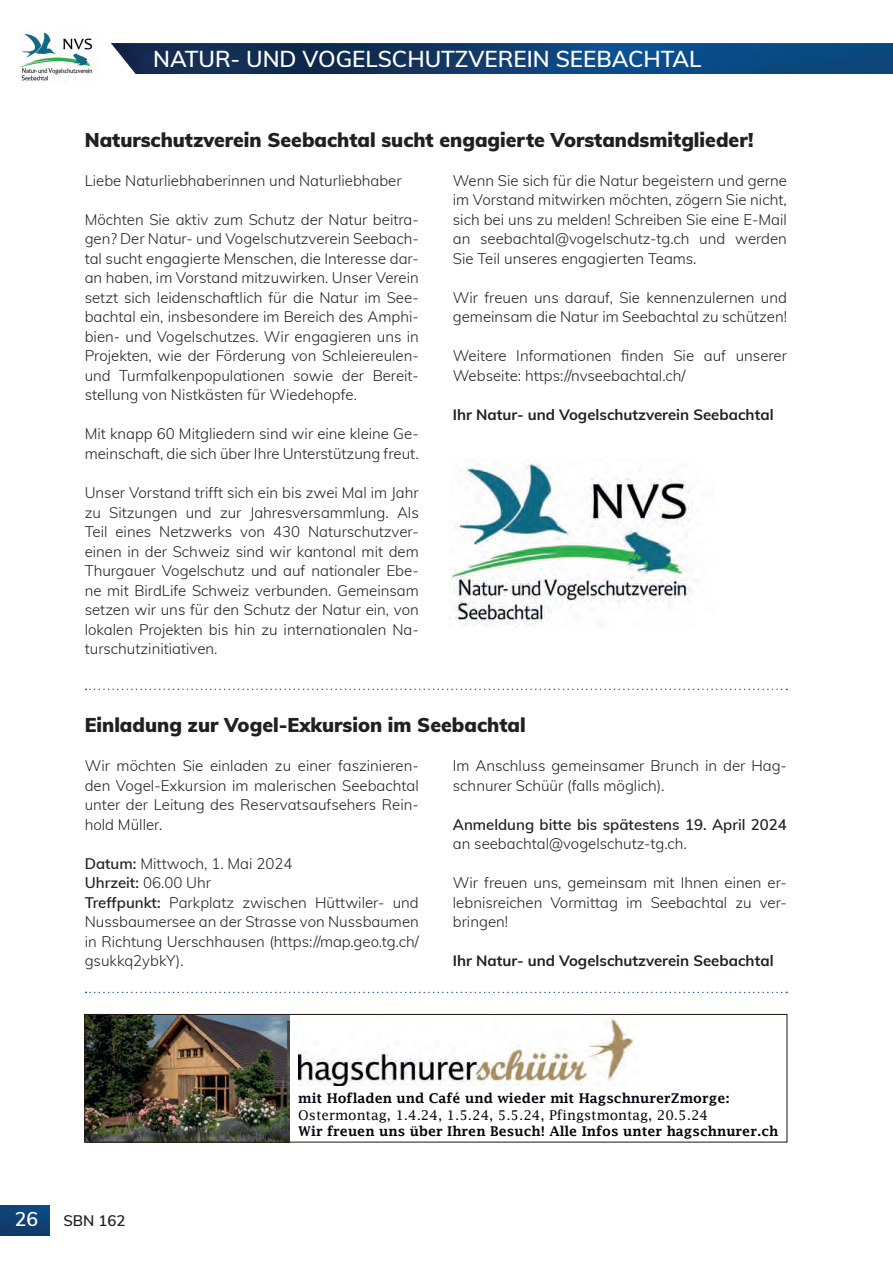
<style>
.page{position:relative;width:893px;height:1263px;background:#fff}
.page>*{position:absolute;margin:0;border:0;box-sizing:border-box;transform-origin:0 0}
.t1{font:600 22.5px "Muli";color:#fff}
.t2{font:900 19.5px "Muli";color:#231f20}
.t3{font:600 19.5px "Muli";color:#fff}
.t4{font:300 15px/19.5px "Muli";color:#231f20;text-align:justify}
.t5{font:700 15px "Muli";color:#231f20}
.t6{font:600 15px "Muli";color:#231f20}
.t7{font:600 13.5px "Lucida Fax";color:#08040e}
.t8{font:13.5px "Lucida Fax";color:#08040e}
.s1{font-weight:600}
</style>
<div class="page">
<img style="left:111px;top:43px;width:781px;height:31px">
<img style="left:0;top:1205px;width:49px;height:29px">
<img style="left:19px;top:32px;width:75px;height:50px">
<svg style="left:85px;top:688px;width:701px;height:2px"></svg>
<img style="left:449px;top:459px;width:249px;height:168px">
<svg style="left:85px;top:991px;width:698px;height:1px"></svg>
<img style="left:298px;top:1017px;width:340px;height:67px">
<img style="left:86px;top:1016px;width:203px;height:123px">
<div style="left:84px;top:1014px;width:702px;height:127px;border:1px solid #22150e"></div>
<h1 class="t1" style="left:153px;top:42px;width:550px">NATUR- UND VOGELSCHUTZVEREIN SEEBACHTAL</h1>
<h2 class="t2" style="left:85px;top:125px;width:670px">Naturschutzverein Seebachtal sucht engagierte Vorstandsmitglieder!</h2>
<p class="t4" style="left:85px;top:170px;width:318px">Liebe Naturliebhaberinnen und Naturliebhaber</p>
<p class="t4" style="left:85px;top:209px;width:335px">Möchten Sie aktiv zum Schutz der Natur beitra&shy;gen? Der Natur- und Vogelschutzverein Seebach&shy;tal sucht engagierte Menschen, die Interesse dar&shy;an haben, im Vorstand mitzuwirken. Unser Verein setzt sich leidenschaftlich für die Natur im See&shy;bachtal ein, insbesondere im Bereich des Amphi&shy;bien- und Vogelschutzes. Wir engagieren uns in Projekten, wie der Förderung von Schleiereulen&shy;und Turmfalkenpopulationen sowie der Bereit&shy;stellung von Nistkästen für Wiedehopfe.</p>
<p class="t4" style="left:85px;top:423px;width:335px">Mit knapp 60 Mitgliedern sind wir eine kleine Ge&shy;meinschaft, die sich über Ihre Unterstützung freut.</p>
<p class="t4" style="left:85px;top:482px;width:335px">Unser Vorstand trifft sich ein bis zwei Mal im Jahr zu Sitzungen und zur Jahresversammlung. Als Teil eines Netzwerks von 430 Naturschutzver&shy;einen in der Schweiz sind wir kantonal mit dem Thurgauer Vogelschutz und auf nationaler Ebe&shy;ne mit BirdLife Schweiz verbunden. Gemeinsam setzen wir uns für den Schutz der Natur ein, von lokalen Projekten bis hin zu internationalen Na&shy;turschutzinitiativen.</p>
<p class="t4" style="left:452px;top:170px;width:335px">Wenn Sie sich für die Natur begeistern und gerne im Vorstand mitwirken möchten, zögern Sie nicht, sich bei uns zu melden! Schreiben Sie eine E-Mail an seebachtal@vogelschutz-tg.ch und werden Sie Teil unseres engagierten Teams.</p>
<p class="t4" style="left:452px;top:287px;width:335px">Wir freuen uns darauf, Sie kennenzulernen und gemeinsam die Natur im Seebachtal zu schützen!</p>
<p class="t4" style="left:452px;top:345px;width:335px">Weitere Informationen finden Sie auf unserer<br>Webseite: https://nvseebachtal.ch/</p>
<p class="t5" style="left:452px;top:403px;width:322px">Ihr Natur- und Vogelschutzverein Seebachtal</p>
<h2 class="t2" style="left:85px;top:710px;width:442px">Einladung zur Vogel-Exkursion im Seebachtal</h2>
<p class="t4" style="left:452px;top:755px;width:335px">Im Anschluss gemeinsamer Brunch in der Hag&shy;schnurer Schüür (falls möglich).</p>
<p class="t6" style="left:452px;top:813px;width:335px">Anmeldung bitte bis spätestens 19. April 2024</p>
<p class="t4" style="left:452px;top:833px;width:235px">an seebachtal@vogelschutz-tg.ch.</p>
<p class="t4" style="left:452px;top:872px;width:335px">Wir freuen uns, gemeinsam mit Ihnen einen er&shy;lebnisreichen Vormittag im Seebachtal zu ver&shy;bringen!</p>
<p class="t5" style="left:452px;top:949px;width:322px">Ihr Natur- und Vogelschutzverein Seebachtal</p>
<p class="t4" style="left:85px;top:755px;width:335px">Wir möchten Sie einladen zu einer faszinieren&shy;den Vogel-Exkursion im malerischen Seebachtal unter der Leitung des Reservatsaufsehers Rein&shy;hold Müller.</p>
<p class="t4" style="left:85px;top:852px;width:335px;text-align:left"><span class="s1">Datum:</span> Mittwoch, 1. Mai 2024<br><span class="s1">Uhrzeit:</span> 06.00 Uhr<br><span class="s1">Treffpunkt:</span> Parkplatz zwischen Hüttwiler- und Nussbaumersee an der Strasse von Nussbaumen in Richtung Uerschhausen (https://map.geo.tg.ch/ gsukkq2ybkY).</p>
<h2 class="t3" style="left:15px;top:1204px;width:25px">26</h2>
<p class="t6" style="left:63px;top:1209px;width:64px">SBN 162</p>
<p class="t7" style="left:298px;top:1090px;width:433px">mit Hofladen und Café und wieder mit HagschnurerZmorge:</p>
<p class="t8" style="left:298px;top:1106px;width:411px">Ostermontag, 1.4.24, 1.5.24, 5.5.24, Pfingstmontag, 20.5.24</p>
<p class="t7" style="left:298px;top:1123px;width:481px">Wir freuen uns über Ihren Besuch! Alle Infos unter hagschnurer.ch</p>
</div>
